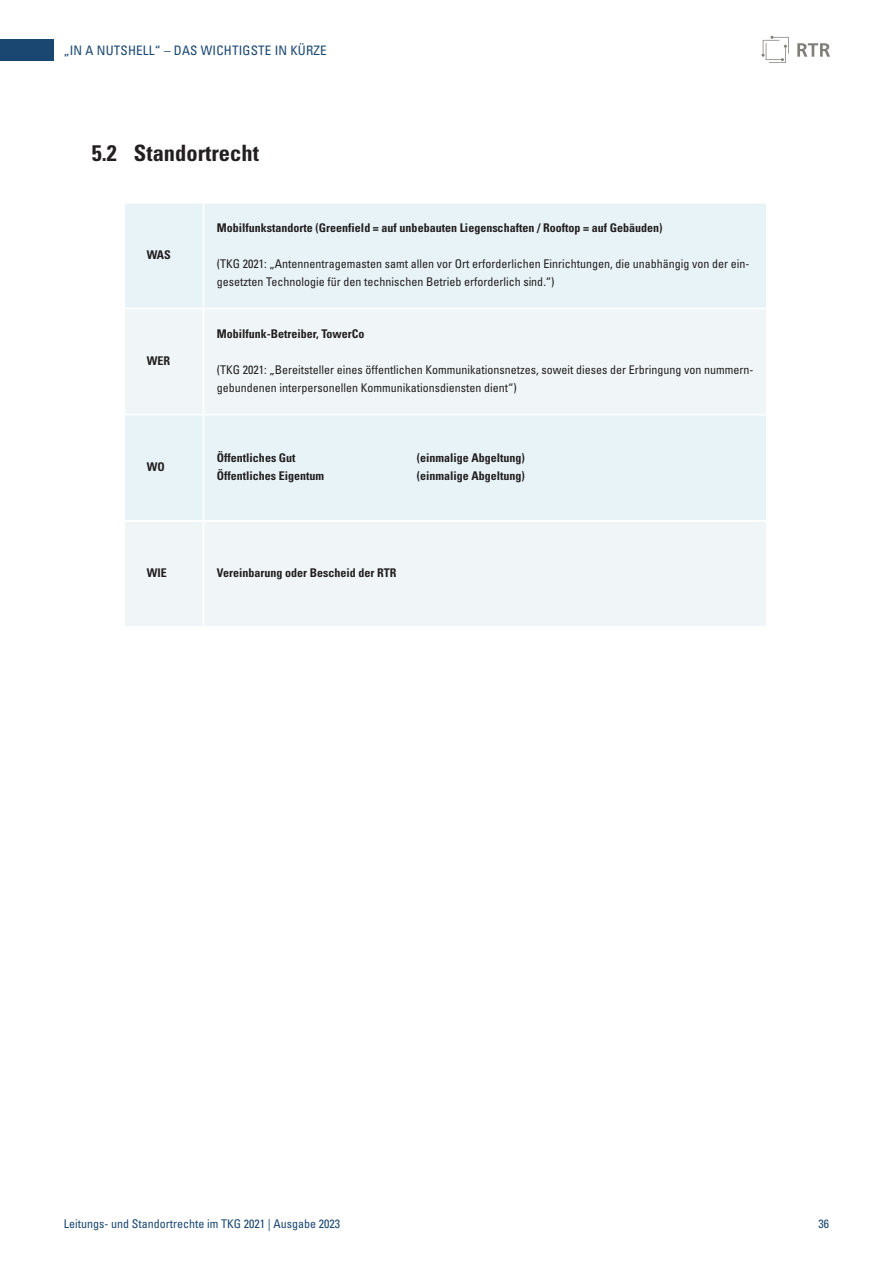
<style>
.page{position:relative;width:893px;height:1263px;background:#fff}
.page>*{position:absolute;margin:0;border:0;box-sizing:border-box;transform-origin:0 0}
.t1{font:700 condensed 22.5px "Univers";color:#231f20}
.t2{font:condensed 13.05px "Univers";letter-spacing:.015em;color:#194771}
.t3{font:condensed 12px/18px "Univers";color:#231f20}
.t4{font:700 condensed 12px "Univers";color:#231f20}
.t5{font:condensed 12px "Univers";color:#194771}
</style>
<div class="page">
<div style="left:0;top:39px;width:53px;height:21px;background:#194771"></div>
<svg style="left:762px;top:36px;width:25px;height:25px"></svg>
<svg style="left:797px;top:43px;width:33px;height:14px"></svg>
<div style="left:125px;top:204px;width:78px;height:104px;background:#e8f3f7"></div>
<div style="left:204px;top:204px;width:562px;height:104px;background:#e8f3f7"></div>
<div style="left:125px;top:309px;width:78px;height:105px;background:#f0f6f8"></div>
<div style="left:204px;top:309px;width:562px;height:105px;background:#f0f6f8"></div>
<div style="left:125px;top:415px;width:78px;height:105px;background:#e8f3f7"></div>
<div style="left:204px;top:415px;width:562px;height:105px;background:#e8f3f7"></div>
<div style="left:125px;top:522px;width:78px;height:104px;background:#f0f6f8"></div>
<div style="left:204px;top:522px;width:562px;height:104px;background:#f0f6f8"></div>
<p class="t2" style="left:64px;top:46px;width:265px">„IN A NUTSHELL“ – DAS WICHTIGSTE IN KÜRZE</p>
<p class="t1" style="left:92px;top:145px;width:168px">5.2 Standortrecht</p>
<p class="t4" style="left:147px;top:250px;width:26px">WAS</p>
<p class="t4" style="left:147px;top:356px;width:25px">WER</p>
<p class="t4" style="left:147px;top:462px;width:19px">WO</p>
<p class="t4" style="left:217px;top:223px;width:447px">Mobilfunkstandorte (Greenfield = auf unbebauten Liegenschaften / Rooftop = auf Gebäuden)</p>
<p class="t3" style="left:217px;top:256px;width:534px">(TKG 2021: „Antennentragemasten samt allen vor Ort erforderlichen Einrichtungen, die unabhängig von der ein&shy;gesetzten Technologie für den technischen Betrieb erforderlich sind.“)</p>
<p class="t4" style="left:217px;top:329px;width:149px">Mobilfunk-Betreiber, TowerCo</p>
<p class="t3" style="left:217px;top:362px;width:538px">(TKG 2021: „Bereitsteller eines öffentlichen Kommunikationsnetzes, soweit dieses der Erbringung von nummern&shy;gebundenen interpersonellen Kommunikationsdiensten dient“)</p>
<p class="t4" style="left:217px;top:453px;width:80px">Öffentliches Gut</p>
<p class="t4" style="left:417px;top:453px;width:110px">(einmalige Abgeltung)</p>
<p class="t4" style="left:217px;top:471px;width:109px">Öffentliches Eigentum</p>
<p class="t4" style="left:417px;top:471px;width:110px">(einmalige Abgeltung)</p>
<p class="t4" style="left:147px;top:568px;width:22px">WIE</p>
<p class="t4" style="left:217px;top:568px;width:181px">Vereinbarung oder Bescheid der RTR</p>
<p class="t5" style="left:64px;top:1219px;width:278px">Leitungs- und Standortrechte im TKG 2021 | Ausgabe 2023</p>
<p class="t5" style="left:818px;top:1219px;width:12px">36</p>
</div>
